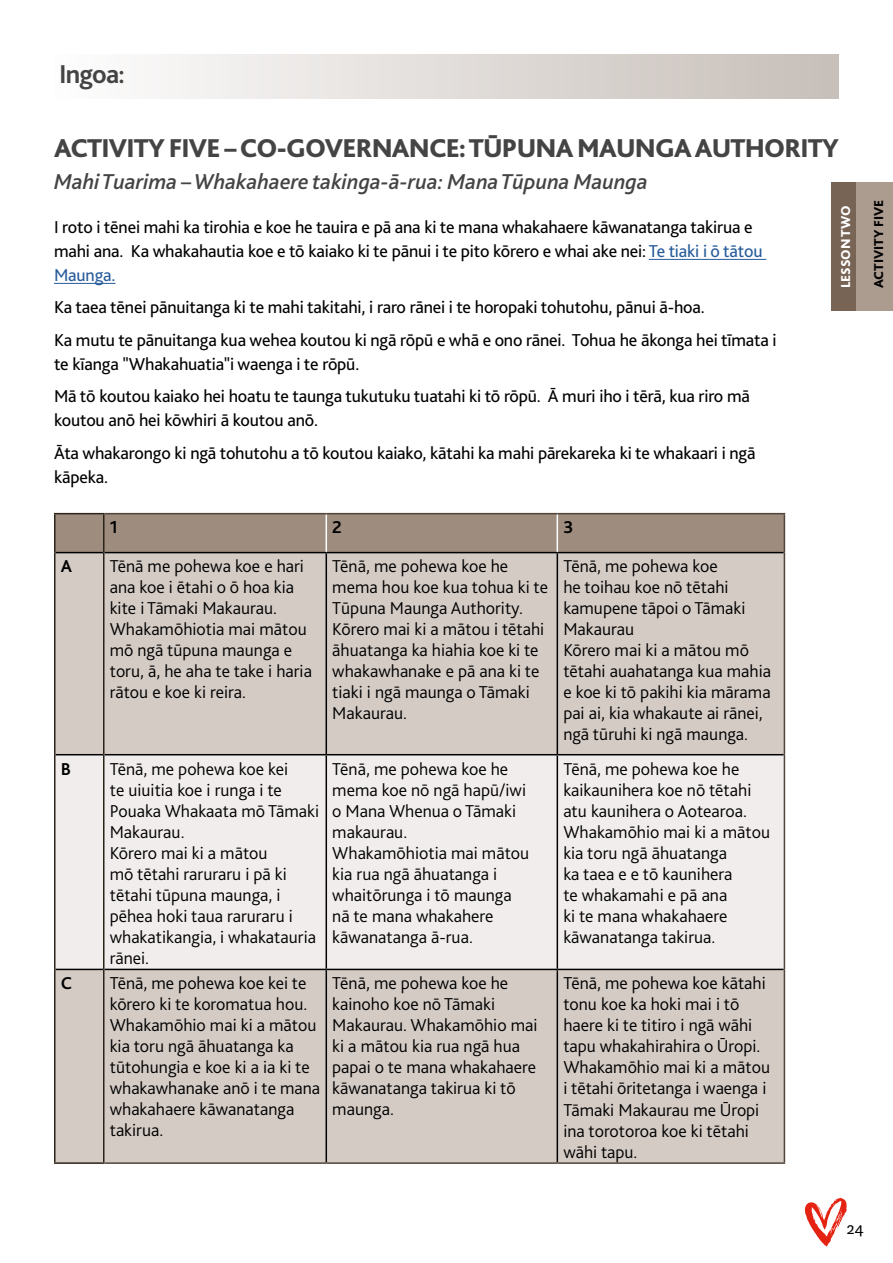
<style>
.page{position:relative;width:893px;height:1263px;background:#fff}
.page>*{position:absolute;margin:0;border:0;box-sizing:border-box;transform-origin:0 0}
.t1{font:800 27px "Bliss";letter-spacing:-.03em;color:#454444}
.t2{font:700 27px "Bliss";letter-spacing:-.03em;color:#454444}
.t3{font:italic 500 22.5px "Bliss";color:#454444}
.t4{font:300 18px/21px "Bliss";color:#000}
.t5{font:18px/32.5px "Bliss";letter-spacing:-.01em;color:#000}
.t6{font:700 18px "Bliss";color:#000}
.t7{font:18px "National";color:#000}
.t8{font:800 13.5px "Bliss";color:#000}
.t9{font:800 13.5px "Bliss";color:#fff}
.s1{color:#275b9b}
</style>
<div class="page">
<svg style="left:805px;top:1198px;width:42px;height:48px"></svg>
<hr style="left:649px;top:259px;width:117px;height:1px;background:#275b9b">
<hr style="left:54px;top:283px;width:62px;height:1px;background:#275b9b">
<div style="left:831px;top:182px;width:36px;height:128px;background:#786455"></div>
<div style="left:857px;top:182px;width:36px;height:128px;background:#ac9c90"></div>
<div style="left:54px;top:54px;width:785px;height:44px;background:linear-gradient(to right,#fefefe,#c7beb8)"></div>
<div style="left:56px;top:514px;width:728px;height:38px;background:#9e8d7f"></div>
<div style="left:56px;top:553px;width:728px;height:609px;background:#d4cbc5"></div>
<div style="left:56px;top:755px;width:728px;height:214px;background:#f1edec"></div>
<hr style="left:56px;top:552px;width:47px;height:1px;background:#000">
<hr style="left:104px;top:552px;width:222px;height:1px;background:#000">
<hr style="left:326px;top:552px;width:231px;height:1px;background:#000">
<hr style="left:326px;top:553px;width:1px;height:201px;background:#000">
<hr style="left:557px;top:552px;width:227px;height:1px;background:#000">
<hr style="left:557px;top:553px;width:1px;height:201px;background:#000">
<hr style="left:56px;top:754px;width:47px;height:1px;background:#000">
<hr style="left:104px;top:754px;width:222px;height:1px;background:#000">
<hr style="left:326px;top:754px;width:231px;height:1px;background:#000">
<hr style="left:326px;top:755px;width:1px;height:214px;background:#000">
<hr style="left:557px;top:754px;width:227px;height:1px;background:#000">
<hr style="left:557px;top:755px;width:1px;height:214px;background:#000">
<hr style="left:56px;top:969px;width:47px;height:1px;background:#000">
<hr style="left:104px;top:969px;width:222px;height:1px;background:#000">
<hr style="left:326px;top:969px;width:231px;height:1px;background:#000">
<hr style="left:326px;top:970px;width:1px;height:192px;background:#000">
<hr style="left:557px;top:969px;width:227px;height:1px;background:#000">
<hr style="left:557px;top:970px;width:1px;height:192px;background:#000">
<hr style="left:326px;top:514px;width:1px;height:38px;background:#fff">
<hr style="left:557px;top:514px;width:1px;height:38px;background:#fff">
<hr style="left:103px;top:514px;width:1px;height:39px;background:#2c241b">
<hr style="left:103px;top:553px;width:1px;height:202px;background:#2c241b">
<hr style="left:103px;top:755px;width:1px;height:214px;background:#2c241b">
<hr style="left:103px;top:969px;width:1px;height:193px;background:#2c241b">
<hr style="left:54px;top:513px;width:50px;height:1px;background:#2c241b">
<hr style="left:54px;top:514px;width:2px;height:39px;background:#2c241b">
<hr style="left:54px;top:553px;width:2px;height:202px;background:#2c241b">
<hr style="left:54px;top:755px;width:2px;height:214px;background:#2c241b">
<hr style="left:54px;top:969px;width:2px;height:193px;background:#2c241b">
<hr style="left:54px;top:1162px;width:50px;height:2px;background:#2c241b">
<hr style="left:104px;top:513px;width:222px;height:1px;background:#514438">
<hr style="left:326px;top:513px;width:231px;height:1px;background:#514438">
<hr style="left:557px;top:513px;width:228px;height:1px;background:#514438">
<hr style="left:784px;top:514px;width:1px;height:39px;background:#514438">
<hr style="left:784px;top:553px;width:1px;height:202px;background:#514438">
<hr style="left:784px;top:755px;width:1px;height:214px;background:#514438">
<hr style="left:784px;top:969px;width:1px;height:193px;background:#514438">
<hr style="left:104px;top:1162px;width:222px;height:2px;background:#514438">
<hr style="left:326px;top:1162px;width:231px;height:2px;background:#514438">
<hr style="left:557px;top:1162px;width:228px;height:2px;background:#514438">
<h1 class="t2" style="left:59px;top:57px;width:67px">Ingoa:</h1>
<h1 class="t1" style="left:54px;top:132px;width:786px">ACTIVITY FIVE – CO-GOVERNANCE: TŪPUNA MAUNGA AUTHORITY</h1>
<p class="t3" style="left:54px;top:167px;width:595px">Mahi Tuarima – Whakahaere takinga-ā-rua: Mana Tūpuna Maunga</p>
<p class="t5" style="left:54px;top:215px;width:710px;line-height:24px">I roto i tēnei mahi ka tirohia e koe he tauira e pā ana ki te mana whakahaere kāwanatanga takirua e mahi ana. Ka whakahautia koe e tō kaiako ki te pānui i te pito kōrero e whai ake nei: <span class="s1">Te tiaki i ō tātou<br>Maunga.</span></p>
<p class="t5" style="left:54px;top:291px;width:724px">Ka taea tēnei pānuitanga ki te mahi takitahi, i raro rānei i te horopaki tohutohu, pānui ā-hoa.<br>Ka mutu te pānuitanga kua wehea koutou ki ngā rōpū e whā e ono rānei. Tohua he ākonga hei tīmata i</p>
<p class="t5" style="left:54px;top:347px;width:697px">te kīanga "Whakahuatia"i waenga i te rōpū.<br>Mā tō koutou kaiako hei hoatu te taunga tukutuku tuatahi ki tō rōpū. Ā muri iho i tērā, kua riro mā</p>
<p class="t5" style="left:54px;top:404px;width:703px">koutou anō hei kōwhiri ā koutou anō.<br>Āta whakarongo ki ngā tohutohu a tō koutou kaiako, kātahi ka mahi pārekareka ki te whakaari i ngā</p>
<p class="t5" style="left:54px;top:460px;width:56px">kāpeka.</p>
<p class="t6" style="left:110px;top:516px;width:10px">1</p>
<p class="t6" style="left:332px;top:516px;width:11px">2</p>
<p class="t6" style="left:563px;top:516px;width:12px">3</p>
<p class="t6" style="left:61px;top:555px;width:13px">A</p>
<p class="t4" style="left:110px;top:556px;width:204px">Tēnā me pohewa koe e hari ana koe i ētahi o ō hoa kia kite i Tāmaki Makaurau.<br>Whakamōhiotia mai mātou mō ngā tūpuna maunga e toru, ā, he aha te take i haria rātou e koe ki reira.</p>
<p class="t4" style="left:332px;top:556px;width:217px">Tēnā, me pohewa koe he mema hou koe kua tohua ki te<br>Tūpuna Maunga Authority.<br>Kōrero mai ki a mātou i tētahi āhuatanga ka hiahia koe ki te whakawhanake e pā ana ki te tiaki i ngā maunga o Tāmaki<br>Makaurau.</p>
<p class="t4" style="left:563px;top:556px;width:209px">Tēnā, me pohewa koe<br>he toihau koe nō tētahi kamupene tāpoi o Tāmaki<br>Makaurau<br>Kōrero mai ki a mātou mō tētahi auahatanga kua mahia e koe ki tō pakihi kia mārama pai ai, kia whakaute ai rānei, ngā tūruhi ki ngā maunga.</p>
<p class="t6" style="left:61px;top:757px;width:12px">B</p>
<p class="t4" style="left:110px;top:758px;width:211px">Tēnā, me pohewa koe kei<br>te uiuitia koe i runga i te<br>Pouaka Whakaata mō Tāmaki<br>Makaurau.<br>Kōrero mai ki a mātou<br>mō tētahi raruraru i pā ki tētahi tūpuna maunga, i pēhea hoki taua raruraru i whakatikangia, i whakatauria rānei.</p>
<p class="t4" style="left:332px;top:758px;width:198px">Tēnā, me pohewa koe he mema koe nō ngā hapū/iwi o Mana Whenua o Tāmaki makaurau.<br>Whakamōhiotia mai mātou kia rua ngā āhuatanga i whaitōrunga i tō maunga nā te mana whakahere kāwanatanga ā-rua.</p>
<p class="t4" style="left:563px;top:758px;width:208px">Tēnā, me pohewa koe he kaikaunihera koe nō tētahi atu kaunihera o Aotearoa.<br>Whakamōhio mai ki a mātou kia toru ngā āhuatanga<br>ka taea e e tō kaunihera<br>te whakamahi e pā ana<br>ki te mana whakahaere kāwanatanga takirua.</p>
<p class="t6" style="left:61px;top:972px;width:13px">C</p>
<p class="t4" style="left:110px;top:973px;width:212px">Tēnā, me pohewa koe kei te kōrero ki te koromatua hou.<br>Whakamōhio mai ki a mātou kia toru ngā āhuatanga ka tūtohungia e koe ki a ia ki te whakawhanake anō i te mana whakahaere kāwanatanga takirua.</p>
<p class="t4" style="left:332px;top:973px;width:207px">Tēnā, me pohewa koe he kainoho koe nō Tāmaki<br>Makaurau. Whakamōhio mai ki a mātou kia rua ngā hua papai o te mana whakahaere kāwanatanga takirua ki tō maunga.</p>
<p class="t4" style="left:563px;top:973px;width:208px">Tēnā, me pohewa koe kātahi tonu koe ka hoki mai i tō haere ki te titiro i ngā wāhi tapu whakahirahira o Ūropi.<br>Whakamōhio mai ki a mātou i tētahi ōritetanga i waenga i<br>Tāmaki Makaurau me Ūropi ina torotoroa koe ki tētahi wāhi tapu.</p>
<p class="t9" style="left:837px;top:288px;width:85px;rotate:-90deg">LESSON TWO</p>
<p class="t8" style="left:870px;top:288px;width:90px;rotate:-90deg">ACTIVITY FIVE</p>
<p class="t7" style="left:847px;top:1217px;width:18px">24</p>
</div>
